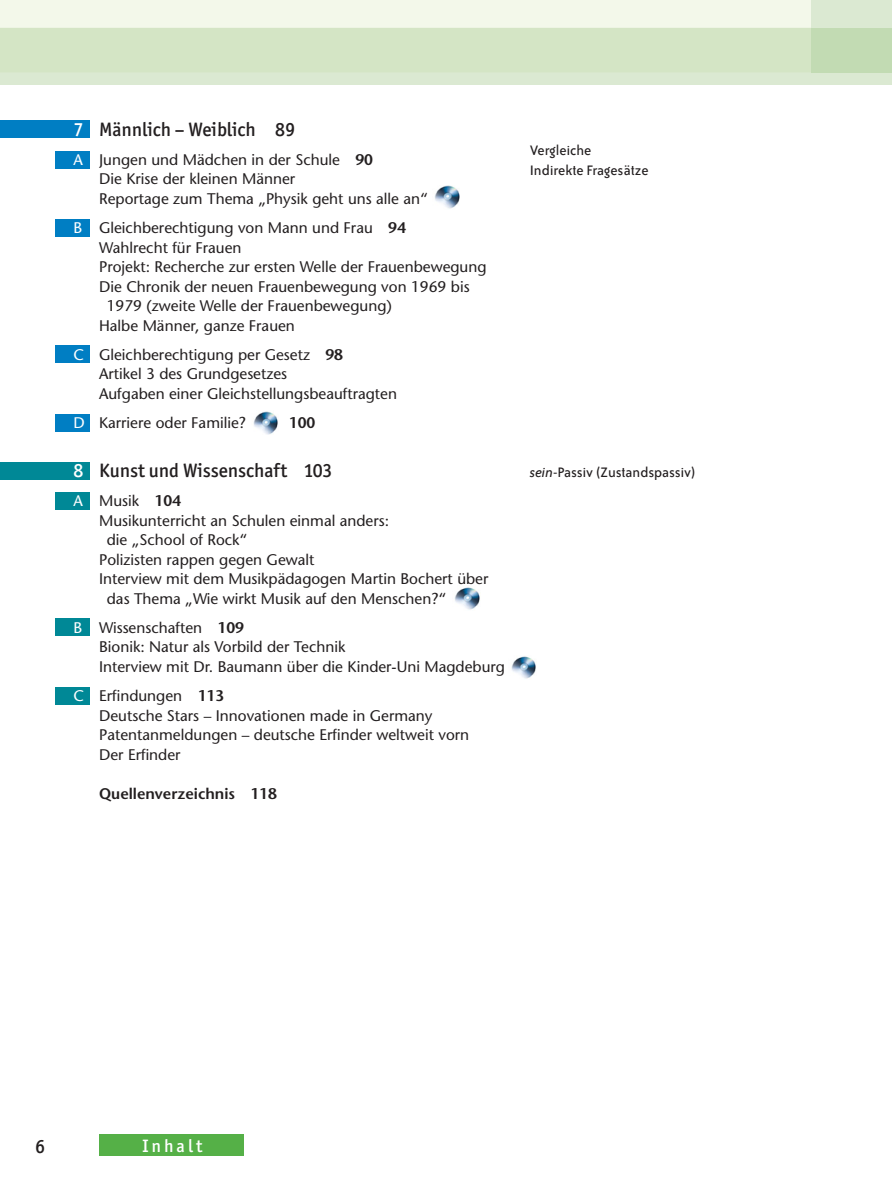
<style>
.page{position:relative;width:892px;height:1189px;background:#fff}
.page>*{position:absolute;margin:0;border:0;box-sizing:border-box;transform-origin:0 0}
.t1{font:500 19.5px "Officina San ITC";color:#231f20}
.t2{font:500 18px "Officina San ITC";letter-spacing:.17em;color:#fff}
.t3{font:15.75px/19.5px "Bailey Sans ITC";color:#231f20}
.t4{font:15.3px/19.5px "Stone Sans LT";color:#231f20}
.t5{font:600 15.3px "Stone Sans LT";color:#231f20}
.s1{color:#fff}
.s2{font-weight:600}
.s3{font-style:italic}
</style>
<div class="page">
<div style="left:0;top:0;width:827px;height:72px;background:#f3f8ea"></div>
<div style="left:810px;top:0;width:81px;height:72px;background:#dbe9d2"></div>
<div style="left:99px;top:1134px;width:145px;height:22px;background:#55b047"></div>
<div style="left:0;top:72px;width:891px;height:13px;background:#dbe9d2"></div>
<div style="left:0;top:28px;width:810px;height:44px;background:#d4e5c5"></div>
<div style="left:810px;top:28px;width:81px;height:44px;background:#c2dbb3"></div>
<div style="left:55px;top:151px;width:34px;height:17px;background:#007ec3"></div>
<div style="left:55px;top:219px;width:34px;height:17px;background:#007ec3"></div>
<div style="left:55px;top:346px;width:34px;height:17px;background:#007ec3"></div>
<div style="left:55px;top:414px;width:34px;height:17px;background:#007ec3"></div>
<div style="left:55px;top:492px;width:34px;height:17px;background:#008896"></div>
<div style="left:55px;top:619px;width:34px;height:17px;background:#008896"></div>
<div style="left:55px;top:687px;width:34px;height:17px;background:#008896"></div>
<div style="left:0;top:120px;width:89px;height:17px;background:#007ec3"></div>
<div style="left:0;top:462px;width:89px;height:17px;background:#008896"></div>
<img style="left:434px;top:185px;width:25px;height:24px">
<img style="left:253px;top:411px;width:25px;height:23px">
<img style="left:454px;top:587px;width:26px;height:23px">
<img style="left:511px;top:656px;width:25px;height:23px">
<p class="t1" style="left:74px;top:121px;width:223px"><span class="s1">7</span> Männlich – Weiblich 89</p>
<p class="t4" style="left:99px;top:151px;width:330px;text-indent:-26px"><span class="s1">A</span> Jungen und Mädchen in der Schule <span class="s2">90<br></span>Die Krise der kleinen Männer<br>Reportage zum Thema „Physik geht uns alle an“</p>
<p class="t4" style="left:74px;top:220px;width:333px"><span class="s1">B</span> Gleichberechtigung von Mann und Frau <span class="s2">94</span></p>
<p class="t4" style="left:99px;top:239px;width:144px">Wahlrecht für Frauen</p>
<p class="t4" style="left:99px;top:259px;width:389px">Projekt: Recherche zur ersten Welle der Frauenbewegung</p>
<p class="t4" style="left:99px;top:278px;width:372px">Die Chronik der neuen Frauenbewegung von 1969 bis</p>
<p class="t4" style="left:107px;top:298px;width:286px">1979 (zweite Welle der Frauenbewegung)</p>
<p class="t4" style="left:99px;top:317px;width:197px">Halbe Männer, ganze Frauen</p>
<p class="t4" style="left:99px;top:346px;width:299px;text-indent:-26px"><span class="s1">C</span> Gleichberechtigung per Gesetz <span class="s2">98<br></span>Artikel 3 des Grundgesetzes<br>Aufgaben einer Gleichstellungsbeauftragten</p>
<p class="t4" style="left:74px;top:415px;width:174px"><span class="s1">D</span> Karriere oder Familie?</p>
<p class="t5" style="left:289px;top:413px;width:28px">100</p>
<p class="t1" style="left:74px;top:463px;width:260px"><span class="s1">8</span> Kunst und Wissenschaft 103</p>
<p class="t4" style="left:74px;top:493px;width:109px"><span class="s1">A</span> Musik <span class="s2">104</span></p>
<p class="t4" style="left:99px;top:512px;width:291px">Musikunterricht an Schulen einmal anders:</p>
<p class="t4" style="left:107px;top:532px;width:142px">die „School of Rock“</p>
<p class="t4" style="left:99px;top:551px;width:217px">Polizisten rappen gegen Gewalt</p>
<p class="t4" style="left:99px;top:571px;width:390px">Interview mit dem Musikpädagogen Martin Bochert über</p>
<p class="t4" style="left:107px;top:590px;width:341px">das Thema „Wie wirkt Musik auf den Menschen?“</p>
<p class="t4" style="left:99px;top:619px;width:407px;text-indent:-26px"><span class="s1">B</span> Wissenschaften <span class="s2">109<br></span>Bionik: Natur als Vorbild der Technik<br>Interview mit Dr. Baumann über die Kinder-Uni Magdeburg</p>
<p class="t4" style="left:99px;top:688px;width:371px;text-indent:-26px"><span class="s1">C</span> Erfindungen <span class="s2">113<br></span>Deutsche Stars – Innovationen made in Germany<br>Patentanmeldungen – deutsche Erfinder weltweit vorn<br>Der Erfinder</p>
<p class="t5" style="left:99px;top:784px;width:179px">Quellenverzeichnis 118</p>
<p class="t3" style="left:529px;top:142px;width:120px">Vergleiche<br>Indirekte Fragesätze</p>
<p class="t3" style="left:529px;top:463px;width:167px"><span class="s3">sein</span>-Passiv (Zustandspassiv)</p>
<p class="t1" style="left:35px;top:1139px;width:11px">6</p>
<p class="t2" style="left:142px;top:1139px;width:61px">Inhalt</p>
</div>
